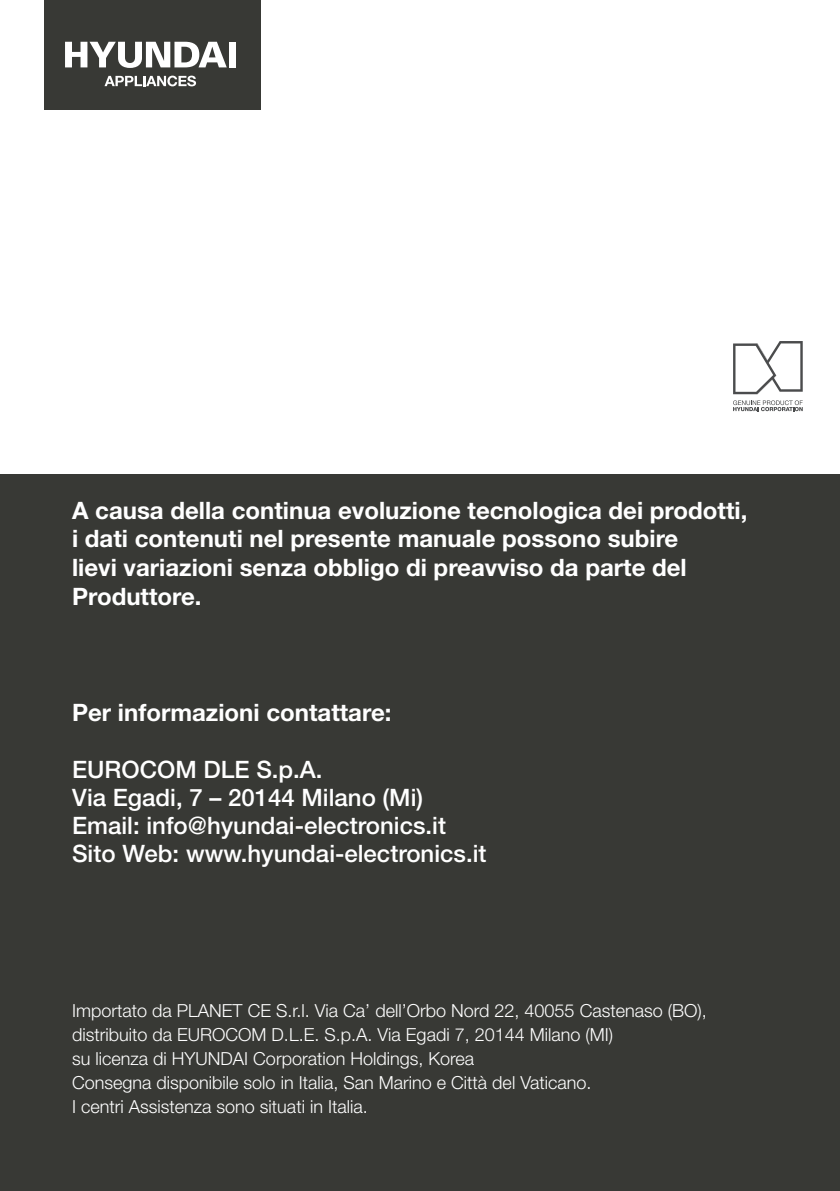
<style>
.page{position:relative;width:840px;height:1191px;background:#fff}
.page>*{position:absolute;margin:0;border:0;box-sizing:border-box;transform-origin:0 0}
.t1{font:700 24px/28.8px "Helvetica Neue LT Std";color:#fff}
.t2{font:500 24px/28px "Helvetica Neue LT Std";color:#fff}
.t3{font:300 18px/24px "Helvetica Neue LT Std";color:#fff}
</style>
<div class="page">
<div style="left:0;top:474px;width:839px;height:717px;background:#383935"></div>
<div style="left:44px;top:0;width:216px;height:110px;background:#383935"></div>
<svg style="left:104px;top:76px;width:92px;height:10px"></svg>
<svg style="left:65px;top:42px;width:162px;height:26px"></svg>
<div style="left:228px;top:42px;width:7px;height:25px;background:#fff"></div>
<svg style="left:733px;top:400px;width:69px;height:11px"></svg>
<svg style="left:733px;top:341px;width:69px;height:53px"></svg>
<h1 class="t1" style="left:72px;top:495px;width:676px">A causa della continua evoluzione tecnologica dei prodotti, i dati contenuti nel presente manuale possono subire<br>lievi variazioni senza obbligo di preavviso da parte del Produttore.</h1>
<h1 class="t1" style="left:72px;top:697px;width:321px">Per informazioni contattare:</h1>
<h1 class="t2" style="left:72px;top:755px;width:415px">EUROCOM DLE S.p.A.<br>Via Egadi, 7 – 20144 Milano (Mi)<br>Email: info@hyundai-electronics.it<br>Sito Web: www.hyundai-electronics.it</h1>
<p class="t3" style="left:72px;top:998px;width:636px">Importato da PLANET CE S.r.l. Via Ca’ dell’Orbo Nord 22, 40055 Castenaso (BO), distribuito da EUROCOM D.L.E. S.p.A. Via Egadi 7, 20144 Milano (MI)<br>su licenza di HYUNDAI Corporation Holdings, Korea<br>Consegna disponibile solo in Italia, San Marino e Città del Vaticano.<br>I centri Assistenza sono situati in Italia.</p>
</div>
